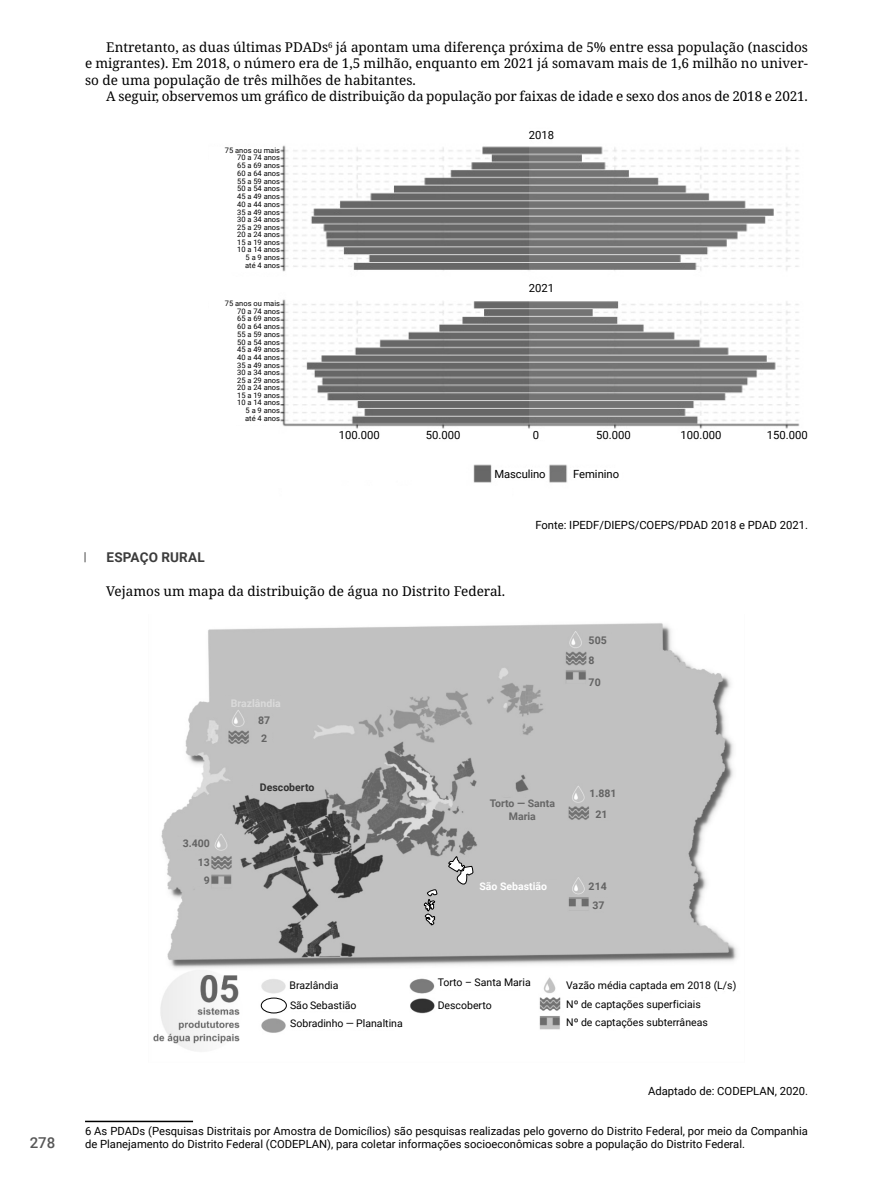
<style>
.page{position:relative;width:893px;height:1191px;background:#fff}
.page>*{position:absolute;margin:0;border:0;box-sizing:border-box;transform-origin:0 0}
.t1{font:500 15px "Roboto";color:#575757}
.Parágrafos{font:13.5px/16.2px "Noto Serif";color:#000;text-align:justify}
.Tópico{font:700 13.5px "Roboto";letter-spacing:.015em;color:#3c3c3c}
.Nota_de_Roda_Pé{font:11.25px/13.5px "Roboto";color:#000}
.Fonte_Tabelas_Imagens{font:11.25px "Roboto";color:#000}
.Nota_de_Roda_Pé-2{font:10.5px "Roboto";color:#000}
.Nota_de_Roda_Pé-3{font:700 10.5px "Roboto";color:#636363}
.Nota_de_Roda_Pé-4{font:700 10.5px/12.6px "Roboto";color:#676767;text-align:center}
.Nota_de_Roda_Pé-5{font:700 10.5px "Roboto";color:#fff}
.Nota_de_Roda_Pé-6{font:700 10.5px "Roboto";color:#dadada}
.Nota_de_Roda_Pé-7{font:700 10.5px "Roboto";color:#313131}
.Nota_de_Roda_Pé-8{font:7.5px "Roboto";color:#000}
</style>
<div class="page">
<svg style="left:84px;top:552px;width:2px;height:10px"></svg>
<img style="left:280px;top:145px;width:520px;height:338px">
<div style="left:527px;top:283px;width:29px;height:11px;background:#fff"></div>
<div style="left:339px;top:429px;width:41px;height:11px;background:#fff"></div>
<div style="left:680px;top:429px;width:42px;height:11px;background:#fff"></div>
<div style="left:767px;top:429px;width:41px;height:11px;background:#fff"></div>
<div style="left:423px;top:429px;width:41px;height:11px;background:#fff"></div>
<div style="left:593px;top:429px;width:41px;height:11px;background:#fff"></div>
<div style="left:515px;top:429px;width:42px;height:11px;background:#fff"></div>
<div style="left:495px;top:468px;width:50px;height:11px;background:#fff"></div>
<div style="left:571px;top:468px;width:51px;height:11px;background:#fff"></div>
<img style="left:153px;top:623px;width:584px;height:428px">
<svg style="left:424px;top:889px;width:13px;height:37px"></svg>
<svg style="left:448px;top:855px;width:25px;height:34px"></svg>
<div style="left:261px;top:998px;width:25px;height:15px;background:#fff;border-radius:50%"></div>
<div style="left:261px;top:998px;width:26px;height:15px;border:1px solid #000;border-radius:50%"></div>
<div style="left:289px;top:979px;width:52px;height:11px;background:#fff"></div>
<div style="left:438px;top:974px;width:93px;height:16px;background:#fff"></div>
<div style="left:479px;top:880px;width:88px;height:11px;background:#c1c1c1"></div>
<div style="left:486px;top:798px;width:73px;height:23px;background:#c1c1c1"></div>
<div style="left:481px;top:639px;width:81px;height:25px;background:#c1c1c1"></div>
<div style="left:222px;top:696px;width:68px;height:13px;background:#c1c1c1"></div>
<div style="left:257px;top:714px;width:15px;height:11px;background:#c1c1c1"></div>
<div style="left:257px;top:732px;width:15px;height:11px;background:#c1c1c1"></div>
<div style="left:589px;top:634px;width:24px;height:11px;background:#c1c1c1"></div>
<div style="left:589px;top:654px;width:24px;height:12px;background:#c1c1c1"></div>
<div style="left:589px;top:676px;width:24px;height:11px;background:#c1c1c1"></div>
<div style="left:589px;top:786px;width:31px;height:13px;background:#c1c1c1"></div>
<div style="left:596px;top:807px;width:31px;height:13px;background:#c1c1c1"></div>
<div style="left:589px;top:879px;width:31px;height:13px;background:#c1c1c1"></div>
<div style="left:593px;top:898px;width:31px;height:13px;background:#c1c1c1"></div>
<div style="left:177px;top:837px;width:33px;height:11px;background:#c1c1c1"></div>
<div style="left:187px;top:856px;width:23px;height:11px;background:#c1c1c1"></div>
<div style="left:187px;top:875px;width:23px;height:11px;background:#c1c1c1"></div>
<div style="left:253px;top:780px;width:68px;height:13px;background:#c1c1c1"></div>
<div style="left:438px;top:999px;width:88px;height:11px;background:#fff"></div>
<div style="left:566px;top:979px;width:175px;height:12px;background:#fff"></div>
<div style="left:566px;top:998px;width:175px;height:12px;background:#fff"></div>
<div style="left:566px;top:1016px;width:175px;height:12px;background:#fff"></div>
<div style="left:290px;top:1000px;width:67px;height:10px;background:#fff"></div>
<div style="left:290px;top:1016px;width:113px;height:13px;background:#fff"></div>
<hr style="left:85px;top:1120px;width:108px;height:2px;background:#000">
<p class="t1" style="left:30px;top:1132px;width:27px">278</p>
<p class="Parágrafos" style="left:85px;top:40px;width:724px;text-indent:21px">Entretanto, as duas últimas PDADs<sup>6</sup> já apontam uma diferença próxima de 5% entre essa população (nascidos e migrantes). Em 2018, o número era de 1,5 milhão, enquanto em 2021 já somavam mais de 1,6 milhão no univer&shy;so de uma população de três milhões de habitantes.</p>
<p class="Parágrafos" style="left:106px;top:88px;width:703px">A seguir, observemos um gráfico de distribuição da população por faixas de idade e sexo dos anos de 2018 e 2021.</p>
<p class="Nota_de_Roda_Pé-8" style="left:225px;top:145px;width:57px">75 anos ou mais</p>
<p class="Nota_de_Roda_Pé-8" style="left:237px;top:152px;width:44px">70 a 74 anos</p>
<p class="Nota_de_Roda_Pé-8" style="left:237px;top:160px;width:44px">65 a 69 anos</p>
<p class="Nota_de_Roda_Pé-8" style="left:237px;top:168px;width:44px">60 a 64 anos</p>
<p class="Nota_de_Roda_Pé-8" style="left:237px;top:176px;width:44px">55 a 59 anos</p>
<p class="Nota_de_Roda_Pé-8" style="left:237px;top:183px;width:44px">50 a 54 anos</p>
<p class="Nota_de_Roda_Pé-8" style="left:237px;top:191px;width:44px">45 a 49 anos</p>
<p class="Nota_de_Roda_Pé-8" style="left:237px;top:199px;width:44px">40 a 44 anos</p>
<p class="Nota_de_Roda_Pé-8" style="left:237px;top:207px;width:44px">35 a 49 anos</p>
<p class="Nota_de_Roda_Pé-8" style="left:237px;top:214px;width:44px">30 a 34 anos</p>
<p class="Nota_de_Roda_Pé-8" style="left:237px;top:222px;width:44px">25 a 29 anos</p>
<p class="Nota_de_Roda_Pé-8" style="left:237px;top:229px;width:44px">20 a 24 anos</p>
<p class="Nota_de_Roda_Pé-8" style="left:237px;top:237px;width:44px">15 a 19 anos</p>
<p class="Nota_de_Roda_Pé-8" style="left:237px;top:244px;width:44px">10 a 14 anos</p>
<p class="Nota_de_Roda_Pé-8" style="left:246px;top:252px;width:36px">5 a 9 anos</p>
<p class="Nota_de_Roda_Pé-8" style="left:245px;top:260px;width:36px">até 4 anos</p>
<p class="Nota_de_Roda_Pé-8" style="left:225px;top:298px;width:57px">75 anos ou mais</p>
<p class="Nota_de_Roda_Pé-8" style="left:237px;top:305px;width:44px">70 a 74 anos</p>
<p class="Nota_de_Roda_Pé-8" style="left:237px;top:313px;width:44px">65 a 69 anos</p>
<p class="Nota_de_Roda_Pé-8" style="left:237px;top:321px;width:44px">60 a 64 anos</p>
<p class="Nota_de_Roda_Pé-8" style="left:237px;top:329px;width:44px">55 a 59 anos</p>
<p class="Nota_de_Roda_Pé-8" style="left:237px;top:336px;width:44px">50 a 54 anos</p>
<p class="Nota_de_Roda_Pé-8" style="left:237px;top:344px;width:44px">45 a 49 anos</p>
<p class="Nota_de_Roda_Pé-8" style="left:237px;top:352px;width:44px">40 a 44 anos</p>
<p class="Nota_de_Roda_Pé-8" style="left:237px;top:360px;width:44px">35 a 49 anos</p>
<p class="Nota_de_Roda_Pé-8" style="left:237px;top:367px;width:44px">30 a 34 anos</p>
<p class="Nota_de_Roda_Pé-8" style="left:237px;top:375px;width:44px">25 a 29 anos</p>
<p class="Nota_de_Roda_Pé-8" style="left:237px;top:382px;width:44px">20 a 24 anos</p>
<p class="Nota_de_Roda_Pé-8" style="left:237px;top:390px;width:44px">15 a 19 anos</p>
<p class="Nota_de_Roda_Pé-8" style="left:237px;top:397px;width:44px">10 a 14 anos</p>
<p class="Nota_de_Roda_Pé-8" style="left:246px;top:405px;width:36px">5 a 9 anos</p>
<p class="Nota_de_Roda_Pé-8" style="left:245px;top:413px;width:36px">até 4 anos</p>
<p class="Nota_de_Roda_Pé" style="left:529px;top:128px;width:27px">2018</p>
<p class="Nota_de_Roda_Pé" style="left:529px;top:281px;width:27px">2021</p>
<p class="Nota_de_Roda_Pé" style="left:339px;top:427px;width:42px">100.000</p>
<p class="Nota_de_Roda_Pé" style="left:426px;top:427px;width:36px">50.000</p>
<p class="Nota_de_Roda_Pé" style="left:533px;top:427px;width:8px">0</p>
<p class="Nota_de_Roda_Pé" style="left:596px;top:427px;width:36px">50.000</p>
<p class="Nota_de_Roda_Pé" style="left:680px;top:427px;width:42px">100.000</p>
<p class="Nota_de_Roda_Pé" style="left:767px;top:427px;width:42px">150.000</p>
<p class="Nota_de_Roda_Pé" style="left:495px;top:467px;width:52px">Masculino</p>
<p class="Nota_de_Roda_Pé" style="left:573px;top:467px;width:48px">Feminino</p>
<p class="Fonte_Tabelas_Imagens" style="left:535px;top:517px;width:274px">Fonte: IPEDF/DIEPS/COEPS/PDAD 2018 e PDAD 2021.</p>
<p class="Tópico" style="left:107px;top:548px;width:100px">ESPAÇO RURAL</p>
<p class="Parágrafos" style="left:106px;top:583px;width:400px">Vejamos um mapa da distribuição de água no Distrito Federal.</p>
<p class="Nota_de_Roda_Pé-6" style="left:231px;top:695px;width:52px">Brazlândia</p>
<p class="Nota_de_Roda_Pé-3" style="left:258px;top:712px;width:14px">87</p>
<p class="Nota_de_Roda_Pé-3" style="left:261px;top:731px;width:8px">2</p>
<p class="Nota_de_Roda_Pé-3" style="left:183px;top:836px;width:29px">3.400</p>
<p class="Nota_de_Roda_Pé-3" style="left:198px;top:855px;width:14px">13</p>
<p class="Nota_de_Roda_Pé-3" style="left:204px;top:873px;width:8px">9</p>
<p class="Nota_de_Roda_Pé-7" style="left:260px;top:780px;width:56px">Descoberto</p>
<p class="Nota_de_Roda_Pé-4" style="left:490px;top:796px;width:67px">Torto — Santa<br>Maria</p>
<p class="Nota_de_Roda_Pé-5" style="left:479px;top:878px;width:69px">São Sebastião</p>
<p class="Nota_de_Roda_Pé-3" style="left:589px;top:633px;width:20px">505</p>
<p class="Nota_de_Roda_Pé-3" style="left:589px;top:653px;width:8px">8</p>
<p class="Nota_de_Roda_Pé-3" style="left:589px;top:674px;width:14px">70</p>
<p class="Nota_de_Roda_Pé-3" style="left:589px;top:786px;width:29px">1.881</p>
<p class="Nota_de_Roda_Pé-3" style="left:596px;top:806px;width:14px">21</p>
<p class="Nota_de_Roda_Pé-3" style="left:589px;top:878px;width:20px">214</p>
<p class="Nota_de_Roda_Pé-3" style="left:593px;top:897px;width:14px">37</p>
<p class="Nota_de_Roda_Pé-2" style="left:289px;top:977px;width:51px">Brazlândia</p>
<p class="Nota_de_Roda_Pé-2" style="left:438px;top:975px;width:95px">Torto – Santa Maria</p>
<p class="Nota_de_Roda_Pé-2" style="left:290px;top:998px;width:68px">São Sebastião</p>
<p class="Nota_de_Roda_Pé-2" style="left:290px;top:1016px;width:114px">Sobradinho — Planaltina</p>
<p class="Nota_de_Roda_Pé-2" style="left:438px;top:997px;width:56px">Descoberto</p>
<p class="Nota_de_Roda_Pé-2" style="left:566px;top:978px;width:172px">Vazão média captada em 2018 (L/s)</p>
<p class="Nota_de_Roda_Pé-2" style="left:566px;top:997px;width:136px">Nº de captações superficiais</p>
<p class="Nota_de_Roda_Pé-2" style="left:566px;top:1015px;width:143px">Nº de captações subterrâneas</p>
<p class="Fonte_Tabelas_Imagens" style="left:648px;top:1083px;width:161px">Adaptado de: CODEPLAN, 2020.</p>
<p class="Nota_de_Roda_Pé" style="left:85px;top:1123px;width:724px">6 As PDADs (Pesquisas Distritais por Amostra de Domicílios) são pesquisas realizadas pelo governo do Distrito Federal, por meio da Companhia de Planejamento do Distrito Federal (CODEPLAN), para coletar informações socioeconômicas sobre a população do Distrito Federal.</p>
</div>
